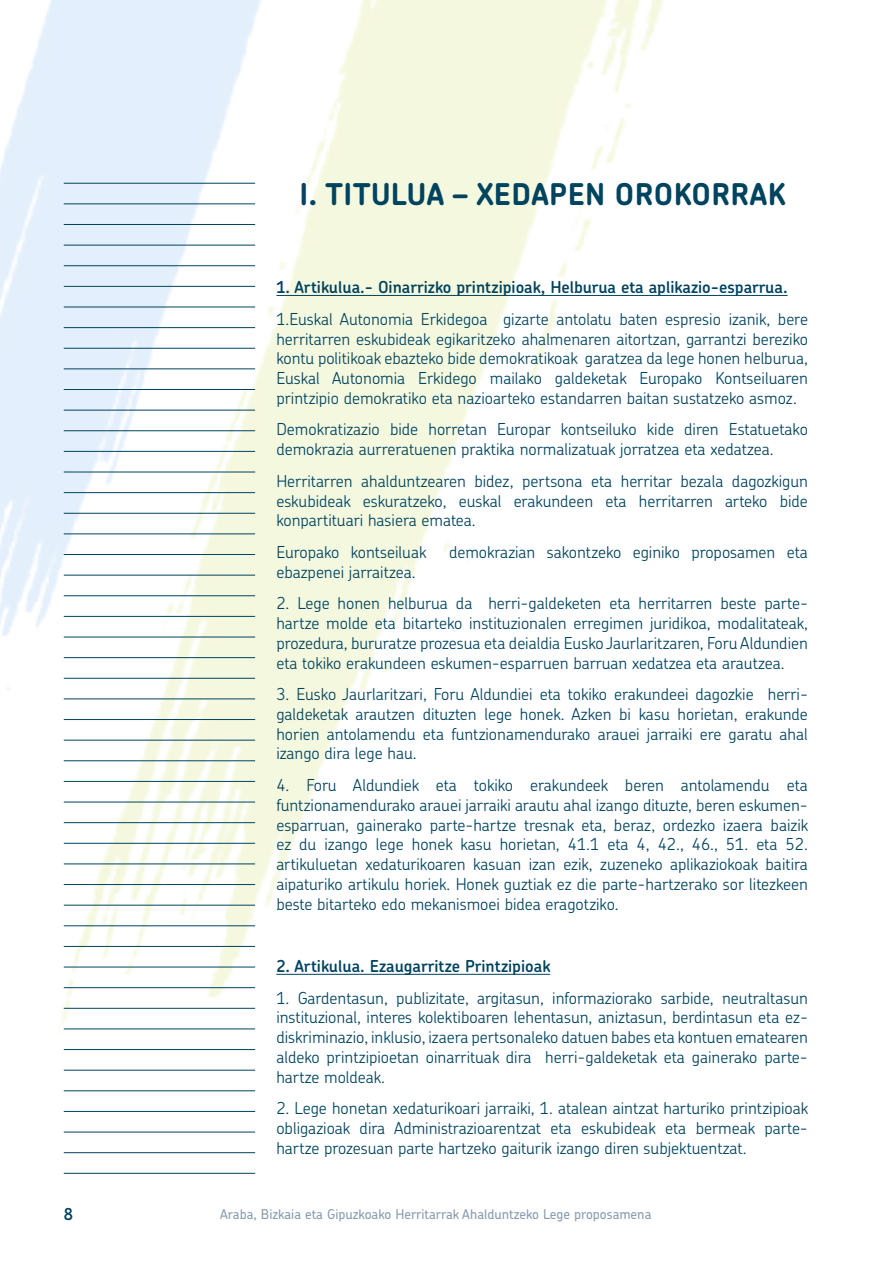
<style>
.page{position:relative;width:893px;height:1263px;background:#fff}
.page>*{position:absolute;margin:0;border:0;box-sizing:border-box;transform-origin:0 0}
.t1{font:700 30px "Chevin Std";letter-spacing:.015em;color:#00435f}
.t2{font:300 16.5px/19.8px "Chevin Std";color:#00435f;text-align:justify}
.t3{font:600 16.5px "Chevin Std";color:#00435f}
.t4{font:500 13.5px "Chevin Std";color:#899baf}
</style>
<div class="page">
<img style="left:0;top:0;width:787px;height:1030px">
<hr style="left:64px;top:183px;width:191px;height:1px;background:#00435f">
<hr style="left:64px;top:245px;width:191px;height:1px;background:#00435f">
<hr style="left:64px;top:1173px;width:191px;height:1px;background:#00435f">
<hr style="left:64px;top:203px;width:191px;height:1px;background:#00435f">
<hr style="left:64px;top:286px;width:191px;height:1px;background:#00435f">
<hr style="left:64px;top:265px;width:191px;height:1px;background:#00435f">
<hr style="left:64px;top:368px;width:191px;height:1px;background:#00435f">
<hr style="left:64px;top:224px;width:191px;height:1px;background:#00435f">
<hr style="left:64px;top:327px;width:191px;height:1px;background:#00435f">
<hr style="left:64px;top:348px;width:191px;height:1px;background:#00435f">
<hr style="left:64px;top:451px;width:191px;height:1px;background:#00435f">
<hr style="left:64px;top:307px;width:191px;height:1px;background:#00435f">
<hr style="left:64px;top:410px;width:191px;height:1px;background:#00435f">
<hr style="left:64px;top:430px;width:191px;height:1px;background:#00435f">
<hr style="left:64px;top:575px;width:191px;height:1px;background:#00435f">
<hr style="left:64px;top:472px;width:191px;height:1px;background:#00435f">
<hr style="left:64px;top:616px;width:191px;height:1px;background:#00435f">
<hr style="left:64px;top:389px;width:191px;height:1px;background:#00435f">
<hr style="left:64px;top:513px;width:191px;height:1px;background:#00435f">
<hr style="left:64px;top:492px;width:191px;height:1px;background:#00435f">
<hr style="left:64px;top:554px;width:191px;height:1px;background:#00435f">
<hr style="left:64px;top:533px;width:191px;height:1px;background:#00435f">
<hr style="left:64px;top:657px;width:191px;height:1px;background:#00435f">
<hr style="left:64px;top:595px;width:191px;height:1px;background:#00435f">
<hr style="left:64px;top:698px;width:191px;height:1px;background:#00435f">
<hr style="left:64px;top:637px;width:191px;height:1px;background:#00435f">
<hr style="left:64px;top:740px;width:191px;height:1px;background:#00435f">
<hr style="left:64px;top:678px;width:191px;height:1px;background:#00435f">
<hr style="left:64px;top:781px;width:191px;height:1px;background:#00435f">
<hr style="left:64px;top:719px;width:191px;height:1px;background:#00435f">
<hr style="left:64px;top:822px;width:191px;height:1px;background:#00435f">
<hr style="left:64px;top:760px;width:191px;height:1px;background:#00435f">
<hr style="left:64px;top:863px;width:191px;height:1px;background:#00435f">
<hr style="left:64px;top:802px;width:191px;height:1px;background:#00435f">
<hr style="left:64px;top:843px;width:191px;height:1px;background:#00435f">
<hr style="left:64px;top:884px;width:191px;height:1px;background:#00435f">
<hr style="left:64px;top:905px;width:191px;height:1px;background:#00435f">
<hr style="left:64px;top:925px;width:191px;height:1px;background:#00435f">
<hr style="left:64px;top:946px;width:191px;height:1px;background:#00435f">
<hr style="left:64px;top:967px;width:191px;height:1px;background:#00435f">
<hr style="left:64px;top:987px;width:191px;height:1px;background:#00435f">
<hr style="left:64px;top:1008px;width:191px;height:1px;background:#00435f">
<hr style="left:64px;top:1028px;width:191px;height:1px;background:#00435f">
<hr style="left:64px;top:1049px;width:191px;height:1px;background:#00435f">
<hr style="left:64px;top:1070px;width:191px;height:1px;background:#00435f">
<hr style="left:64px;top:1090px;width:191px;height:1px;background:#00435f">
<hr style="left:64px;top:1111px;width:191px;height:1px;background:#00435f">
<hr style="left:64px;top:1132px;width:191px;height:1px;background:#00435f">
<hr style="left:64px;top:1152px;width:191px;height:1px;background:#00435f">
<hr style="left:276px;top:295px;width:512px;height:1px;background:#00435f">
<hr style="left:276px;top:974px;width:274px;height:1px;background:#00435f">
<h1 class="t1" style="left:299px;top:175px;width:488px">I. TITULUA – XEDAPEN OROKORRAK</h1>
<p class="t3" style="left:276px;top:276px;width:513px">1. Artikulua.- Oinarrizko printzipioak, Helburua eta aplikazio-esparrua.</p>
<p class="t2" style="left:276px;top:308px;width:533px">1.Euskal Autonomia Erkidegoa gizarte antolatu baten espresio izanik, bere herritarren eskubideak egikaritzeko ahalmenaren aitortzan, garrantzi bereziko kontu politikoak ebazteko bide demokratikoak garatzea da lege honen helburua, Euskal Autonomia Erkidego mailako galdeketak Europako Kontseiluaren printzipio demokratiko eta nazioarteko estandarren baitan sustatzeko asmoz.</p>
<p class="t2" style="left:276px;top:419px;width:533px">Demokratizazio bide horretan Europar kontseiluko kide diren Estatuetako demokrazia aurreratuenen praktika normalizatuak jorratzea eta xedatzea.</p>
<p class="t2" style="left:276px;top:470px;width:533px">Herritarren ahalduntzearen bidez, pertsona eta herritar bezala dagozkigun eskubideak eskuratzeko, euskal erakundeen eta herritarren arteko bide konpartituari hasiera ematea.</p>
<p class="t2" style="left:276px;top:541px;width:152px">Europako kontseiluak</p>
<p class="t2" style="left:449px;top:541px;width:360px">demokrazian sakontzeko eginiko proposamen eta</p>
<p class="t2" style="left:276px;top:561px;width:141px">ebazpenei jarraitzea.</p>
<p class="t2" style="left:276px;top:593px;width:533px">2. Lege honen helburua da herri-galdeketen eta herritarren beste parte&shy;hartze molde eta bitarteko instituzionalen erregimen juridikoa, modalitateak, prozedura, bururatze prozesua eta deialdia Eusko Jaurlaritzaren, Foru Aldundien eta tokiko erakundeen eskumen-esparruen barruan xedatzea eta arautzea.</p>
<p class="t2" style="left:276px;top:684px;width:533px">3. Eusko Jaurlaritzari, Foru Aldundiei eta tokiko erakundeei dagozkie herri&shy;galdeketak arautzen dituzten lege honek. Azken bi kasu horietan, erakunde horien antolamendu eta funtzionamendurako arauei jarraiki ere garatu ahal izango dira lege hau.</p>
<p class="t2" style="left:276px;top:774px;width:533px">4. Foru Aldundiek eta tokiko erakundeek beren antolamendu eta funtzionamendurako arauei jarraiki arautu ahal izango dituzte, beren eskumen&shy;esparruan, gainerako parte-hartze tresnak eta, beraz, ordezko izaera baizik ez du izango lege honek kasu horietan, 41.1 eta 4, 42., 46., 51. eta 52. artikuluetan xedaturikoaren kasuan izan ezik, zuzeneko aplikaziokoak baitira aipaturiko artikulu horiek. Honek guztiak ez die parte-hartzerako sor litezkeen beste bitarteko edo mekanismoei bidea eragotziko.</p>
<p class="t3" style="left:276px;top:955px;width:275px">2. Artikulua. Ezaugarritze Printzipioak</p>
<p class="t2" style="left:276px;top:987px;width:533px">1. Gardentasun, publizitate, argitasun, informaziorako sarbide, neutraltasun instituzional, interes kolektiboaren lehentasun, aniztasun, berdintasun eta ez&shy;diskriminazio, inklusio, izaera pertsonaleko datuen babes eta kontuen ematearen aldeko printzipioetan oinarrituak dira herri-galdeketak eta gainerako parte&shy;hartze moldeak.</p>
<p class="t2" style="left:276px;top:1098px;width:533px">2. Lege honetan xedaturikoari jarraiki, 1. atalean aintzat harturiko printzipioak obligazioak dira Administrazioarentzat eta eskubideak eta bermeak parte&shy;hartze prozesuan parte hartzeko gaiturik izango diren subjektuentzat.</p>
<p class="t3" style="left:64px;top:1203px;width:11px">8</p>
<p class="t4" style="left:220px;top:1205px;width:433px">Araba, Bizkaia eta Gipuzkoako Herritarrak Ahalduntzeko Lege proposamena</p>
</div>
